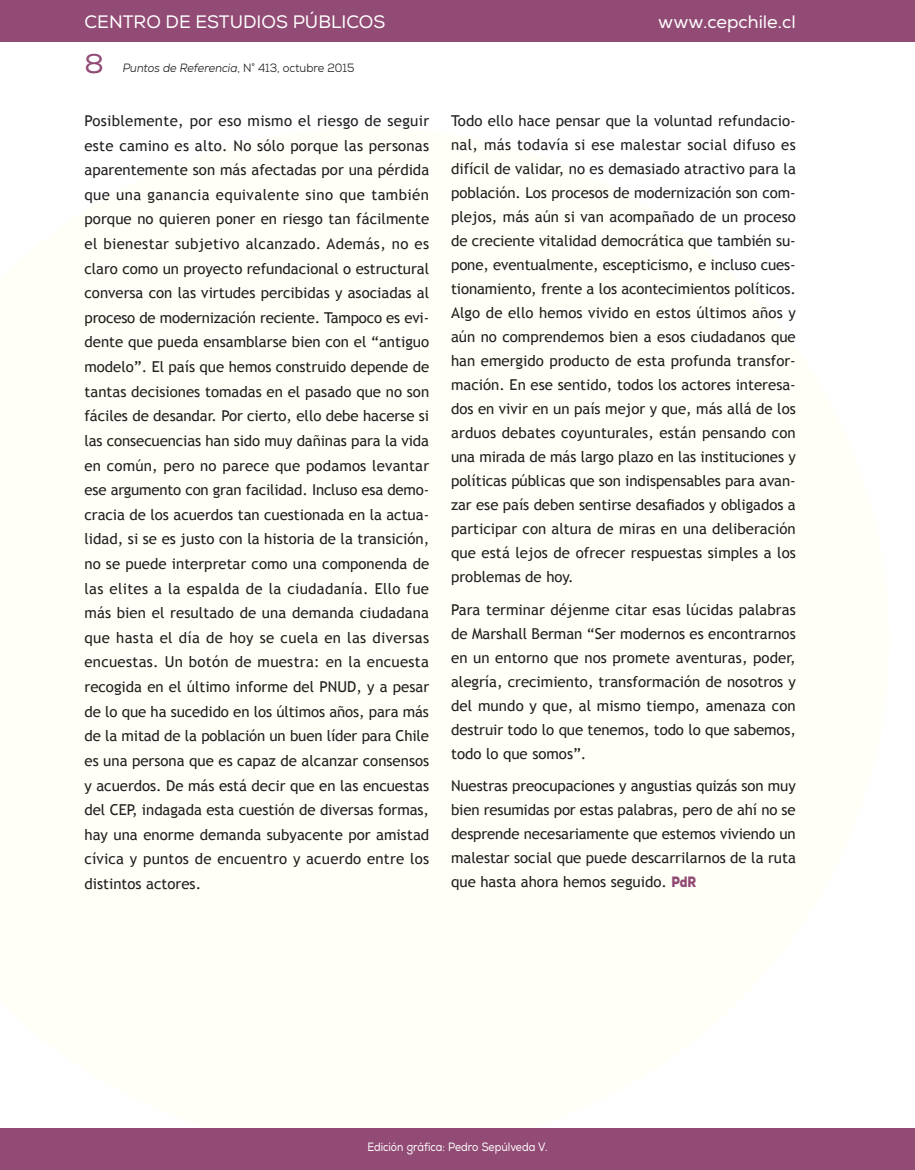
<style>
.page{position:relative;width:915px;height:1170px;background:#fff}
.page>*{position:absolute;margin:0;border:0;box-sizing:border-box;transform-origin:0 0}
.t1{font:27px "Nexa";color:#924b74}
.t2{font:18px "Nexa";color:#fff}
._07_texto_GENERAL{font:15px/24.6px "Trebuchet MS";color:#231f20;text-align:justify}
.t3{font:italic 12px "Nexa";color:#231f20;scale:.93 1}
.t4{font:12px "Nexa";color:#fff;scale:.87 1}
.s1{font-style:normal}
.s2{font-family:"Nexa";font-weight:900;color:#924b74}
</style>
<div class="page">
<div style="left:0;top:0;width:914px;height:41px;background:#924b74"></div>
<div style="left:0;top:1128px;width:914px;height:41px;background:#924b74"></div>
<p class="t2" style="left:84px;top:11px;width:302px">CENTRO DE ESTUDIOS PÚBLICOS</p>
<p class="t3" style="left:123px;top:60px;width:250px">Puntos de Referencia<span class="s1">, N° 413, octubre 2015</span></p>
<p class="t1" style="left:84px;top:47px;width:21px">8</p>
<p class="t2" style="left:658px;top:11px;width:139px">www.cepchile.cl</p>
<p class="_07_texto_GENERAL" style="left:84px;top:108px;width:346px">Posiblemente, por eso mismo el riesgo de seguir este camino es alto. No sólo porque las personas aparentemente son más afectadas por una pérdida que una ganancia equivalente sino que también porque no quieren poner en riesgo tan fácilmente el bienestar subjetivo alcanzado. Además, no es claro como un proyecto refundacional o estructural conversa con las virtudes percibidas y asociadas al proceso de modernización reciente. Tampoco es evi&shy;dente que pueda ensamblarse bien con el “antiguo modelo”. El país que hemos construido depende de tantas decisiones tomadas en el pasado que no son fáciles de desandar. Por cierto, ello debe hacerse si las consecuencias han sido muy dañinas para la vida en común, pero no parece que podamos levantar ese argumento con gran facilidad. Incluso esa demo&shy;cracia de los acuerdos tan cuestionada en la actua&shy;lidad, si se es justo con la historia de la transición, no se puede interpretar como una componenda de las elites a la espalda de la ciudadanía. Ello fue más bien el resultado de una demanda ciudadana que hasta el día de hoy se cuela en las diversas encuestas. Un botón de muestra: en la encuesta recogida en el último informe del PNUD, y a pesar de lo que ha sucedido en los últimos años, para más de la mitad de la población un buen líder para Chile es una persona que es capaz de alcanzar consensos y acuerdos. De más está decir que en las encuestas del CEP, indagada esta cuestión de diversas formas, hay una enorme demanda subyacente por amistad cívica y puntos de encuentro y acuerdo entre los distintos actores.</p>
<p class="_07_texto_GENERAL" style="left:451px;top:109px;width:346px;line-height:24px">Todo ello hace pensar que la voluntad refundacio&shy;nal, más todavía si ese malestar social difuso es difícil de validar, no es demasiado atractivo para la población. Los procesos de modernización son com&shy;plejos, más aún si van acompañado de un proceso de creciente vitalidad democrática que también su&shy;pone, eventualmente, escepticismo, e incluso cues&shy;tionamiento, frente a los acontecimientos políticos.<br>Algo de ello hemos vivido en estos últimos años y aún no comprendemos bien a esos ciudadanos que han emergido producto de esta profunda transfor&shy;mación. En ese sentido, todos los actores interesa&shy;dos en vivir en un país mejor y que, más allá de los arduos debates coyunturales, están pensando con una mirada de más largo plazo en las instituciones y políticas públicas que son indispensables para avan&shy;zar ese país deben sentirse desafiados y obligados a participar con altura de miras en una deliberación que está lejos de ofrecer respuestas simples a los problemas de hoy.</p>
<p class="_07_texto_GENERAL" style="left:451px;top:597px;width:346px;line-height:24px">Para terminar déjenme citar esas lúcidas palabras de Marshall Berman “Ser modernos es encontrarnos en un entorno que nos promete aventuras, poder, alegría, crecimiento, transformación de nosotros y del mundo y que, al mismo tiempo, amenaza con destruir todo lo que tenemos, todo lo que sabemos, todo lo que somos”.</p>
<p class="_07_texto_GENERAL" style="left:451px;top:774px;width:346px;line-height:24px">Nuestras preocupaciones y angustias quizás son muy bien resumidas por estas palabras, pero de ahí no se desprende necesariamente que estemos viviendo un malestar social que puede descarrilarnos de la ruta que hasta ahora hemos seguido. <span class="s2">PdR</span></p>
<p class="t4" style="left:367px;top:1139px;width:209px">Edición gráfica: Pedro Sepúlveda V.</p>
</div>
